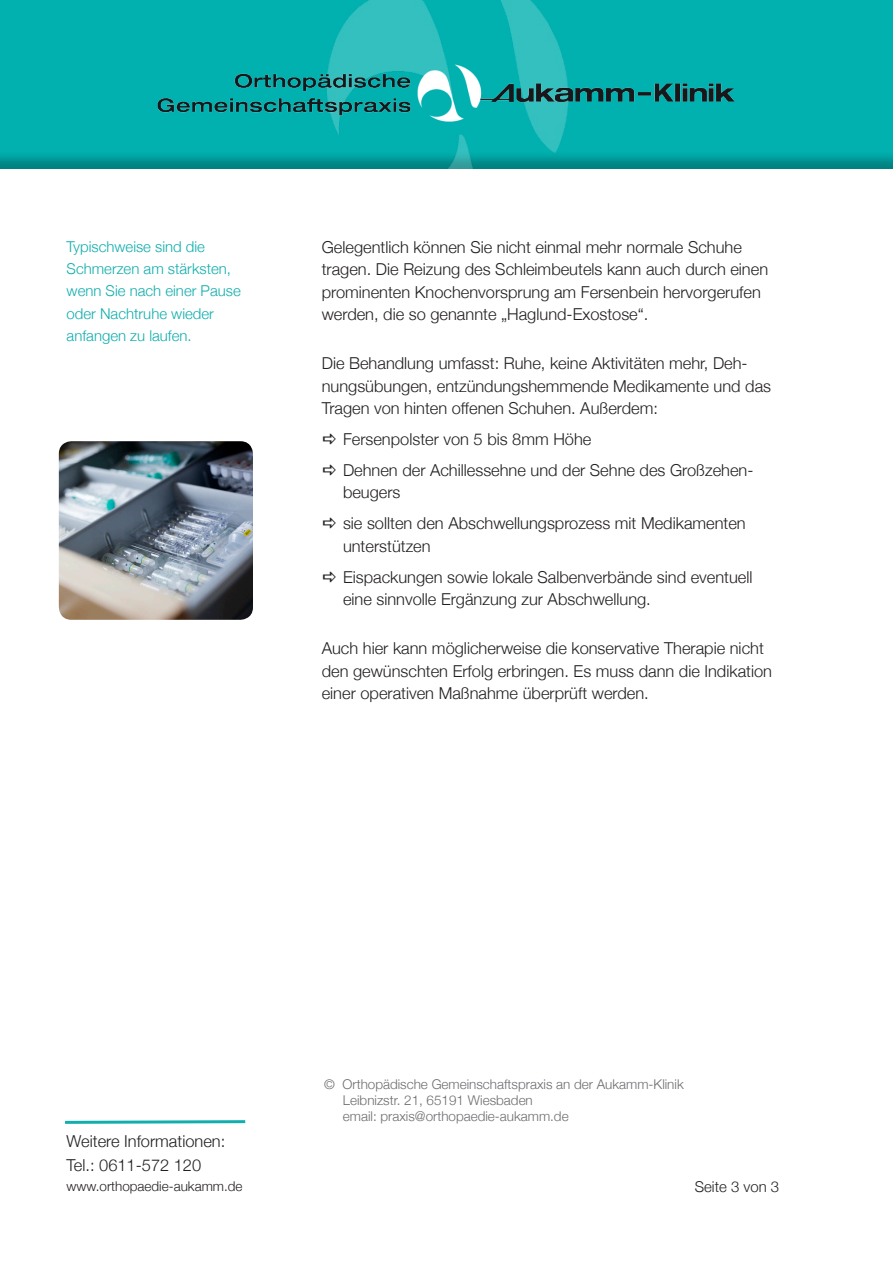
<style>
.page{position:relative;width:893px;height:1263px;background:#fff}
.page>*{position:absolute;margin:0;border:0;box-sizing:border-box;transform-origin:0 0}
.t1{font:300 16.5px/22.4px "Helvetica Neue";color:#231f20}
.t2{font:300 15px/22.4px "Helvetica Neue";color:#10aead}
.t3{font:300 15px "Helvetica Neue";color:#231f20}
.t4{font:300 13.5px/16.2px "Helvetica Neue";color:#6c6d70}
.t5{font:300 13.5px "Helvetica Neue";color:#231f20}
</style>
<div class="page">
<svg style="left:65px;top:1120px;width:181px;height:4px"></svg>
<div style="left:0;top:0;width:893px;height:171px;background:#231f20;opacity:.31"></div>
<img style="left:328px;top:0;width:241px;height:169px">
<img style="left:147px;top:58px;width:602px;height:73px">
<img style="left:59px;top:441px;width:194px;height:179px">
<p class="t2" style="left:67px;top:234px;width:176px">Typischweise sind die<br>Schmerzen am stärksten, wenn Sie nach einer Pause oder Nachtruhe wieder anfangen zu laufen.</p>
<p class="t1" style="left:322px;top:235px;width:448px">Gelegentlich können Sie nicht einmal mehr normale Schuhe tragen. Die Reizung des Schleimbeutels kann auch durch einen prominenten Knochenvorsprung am Fersenbein hervorgerufen werden, die so genannte „Haglund-Exostose“.</p>
<p class="t1" style="left:322px;top:351px;width:451px">Die Behandlung umfasst: Ruhe, keine Aktivitäten mehr, Deh&shy;nungsübungen, entzündungshemmende Medikamente und das<br>Tragen von hinten offenen Schuhen. Außerdem:</p>
<p class="t1" style="left:343px;top:427px;width:250px">Fersenpolster von 5 bis 8mm Höhe</p>
<p class="t1" style="left:343px;top:458px;width:412px">Dehnen der Achillessehne und der Sehne des Großzehen&shy;beugers</p>
<p class="t1" style="left:343px;top:511px;width:404px">sie sollten den Abschwellungsprozess mit Medikamenten unterstützen</p>
<p class="t1" style="left:343px;top:565px;width:411px">Eispackungen sowie lokale Salbenverbände sind eventuell eine sinnvolle Ergänzung zur Abschwellung.</p>
<p class="t1" style="left:322px;top:636px;width:452px">Auch hier kann möglicherweise die konservative Therapie nicht den gewünschten Erfolg erbringen. Es muss dann die Indikation einer operativen Maßnahme überprüft werden.</p>
<p class="t1" style="left:67px;top:1129px;width:160px">Weitere Informationen:</p>
<p class="t1" style="left:67px;top:1153px;width:136px">Tel.: 0611-572 120</p>
<p class="t5" style="left:67px;top:1176px;width:177px">www.orthopaedie-aukamm.de</p>
<p class="t4" style="left:343px;top:1075px;width:342px;text-indent:-19px">© Orthopädische Gemeinschaftspraxis an der Aukamm-Klinik<br>Leibnizstr. 21, 65191 Wiesbaden<br>email: praxis@orthopaedie-aukamm.de</p>
<p class="t3" style="left:695px;top:1174px;width:86px">Seite 3 von 3</p>
</div>
